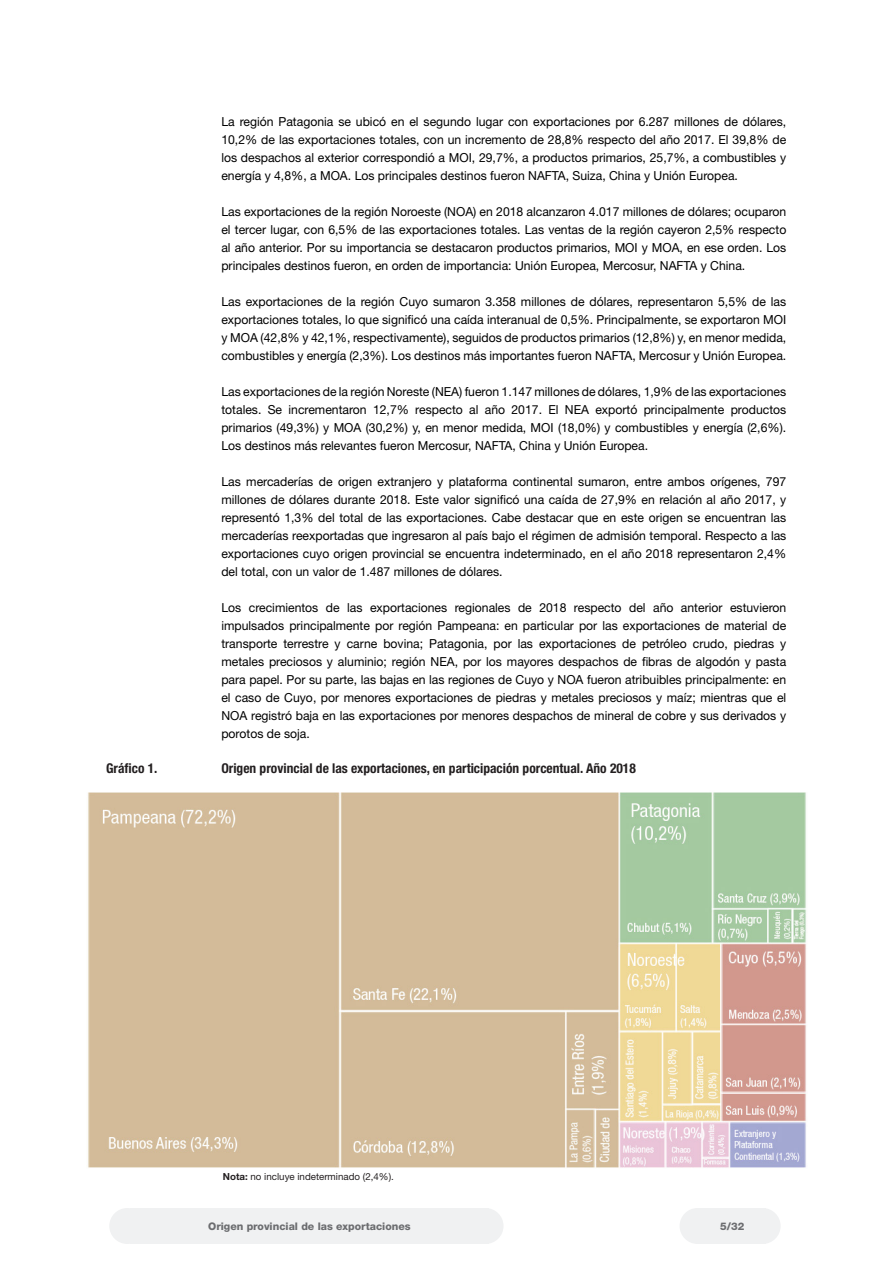
<style>
.page{position:relative;width:893px;height:1263px;background:#fff}
.page>*{position:absolute;margin:0;border:0;box-sizing:border-box;transform-origin:0 0}
.t1{font:700 condensed 13.5px "Helvetica Neue LT Std";color:#231f20}
.t2{font:12.45px/18px "Helvetica Neue LT Std";color:#000;text-align:justify}
.t3{font:800 10.5px "Helvetica Neue LT Std";color:#6c6d70}
._03_nota_y_fuente{font:9.75px "Helvetica Neue LT Std";color:#231f20}
.s1{font-weight:700}
</style>
<div class="page">
<div style="left:680px;top:1208px;width:35px;height:36px;background:#f0f1f2;border-radius:50%"></div>
<div style="left:109px;top:1208px;width:36px;height:36px;background:#f0f1f2;border-radius:50%"></div>
<div style="left:745px;top:1208px;width:36px;height:36px;background:#f0f1f2;border-radius:50%"></div>
<div style="left:468px;top:1208px;width:35px;height:36px;background:#f0f1f2;border-radius:50%"></div>
<div style="left:699px;top:1208px;width:66px;height:36px;background:#f0f1f2"></div>
<div style="left:130px;top:1208px;width:359px;height:36px;background:#f0f1f2"></div>
<img style="left:88px;top:792px;width:719px;height:376px">
<p class="t2" style="left:221px;top:112px;width:566px">La región Patagonia se ubicó en el segundo lugar con exportaciones por 6.287 millones de dólares, 10,2% de las exportaciones totales, con un incremento de 28,8% respecto del año 2017. El 39,8% de los despachos al exterior correspondió a MOI, 29,7%, a productos primarios, 25,7%, a combustibles y energía y 4,8%, a MOA. Los principales destinos fueron NAFTA, Suiza, China y Unión Europea.</p>
<p class="t2" style="left:221px;top:202px;width:566px">Las exportaciones de la región Noroeste (NOA) en 2018 alcanzaron 4.017 millones de dólares; ocuparon el tercer lugar, con 6,5% de las exportaciones totales. Las ventas de la región cayeron 2,5% respecto al año anterior. Por su importancia se destacaron productos primarios, MOI y MOA, en ese orden. Los principales destinos fueron, en orden de importancia: Unión Europea, Mercosur, NAFTA y China.</p>
<p class="t2" style="left:221px;top:292px;width:566px">Las exportaciones de la región Cuyo sumaron 3.358 millones de dólares, representaron 5,5% de las exportaciones totales, lo que significó una caída interanual de 0,5%. Principalmente, se exportaron MOI y MOA (42,8% y 42,1%, respectivamente), seguidos de productos primarios (12,8%) y, en menor medida, combustibles y energía (2,3%). Los destinos más importantes fueron NAFTA, Mercosur y Unión Europea.</p>
<p class="t2" style="left:221px;top:382px;width:566px">Las exportaciones de la región Noreste (NEA) fueron 1.147 millones de dólares, 1,9% de las exportaciones totales. Se incrementaron 12,7% respecto al año 2017. El NEA exportó principalmente productos primarios (49,3%) y MOA (30,2%) y, en menor medida, MOI (18,0%) y combustibles y energía (2,6%).<br>Los destinos más relevantes fueron Mercosur, NAFTA, China y Unión Europea.</p>
<p class="t2" style="left:221px;top:472px;width:566px">Las mercaderías de origen extranjero y plataforma continental sumaron, entre ambos orígenes, 797 millones de dólares durante 2018. Este valor significó una caída de 27,9% en relación al año 2017, y representó 1,3% del total de las exportaciones. Cabe destacar que en este origen se encuentran las mercaderías reexportadas que ingresaron al país bajo el régimen de admisión temporal. Respecto a las exportaciones cuyo origen provincial se encuentra indeterminado, en el año 2018 representaron 2,4% del total, con un valor de 1.487 millones de dólares.</p>
<p class="t2" style="left:221px;top:598px;width:566px">Los crecimientos de las exportaciones regionales de 2018 respecto del año anterior estuvieron impulsados principalmente por región Pampeana: en particular por las exportaciones de material de transporte terrestre y carne bovina; Patagonia, por las exportaciones de petróleo crudo, piedras y metales preciosos y aluminio; región NEA, por los mayores despachos de fibras de algodón y pasta para papel. Por su parte, las bajas en las regiones de Cuyo y NOA fueron atribuibles principalmente: en el caso de Cuyo, por menores exportaciones de piedras y metales preciosos y maíz; mientras que el NOA registró baja en las exportaciones por menores despachos de mineral de cobre y sus derivados y porotos de soja.</p>
<p class="t1" style="left:106px;top:760px;width:53px">Gráfico 1.</p>
<p class="t1" style="left:221px;top:760px;width:416px">Origen provincial de las exportaciones, en participación porcentual. Año 2018</p>
<p class="_03_nota_y_fuente" style="left:223px;top:1171px;width:173px"><span class="s1">Nota:</span> no incluye indeterminado (2,4%).</p>
<p class="t3" style="left:208px;top:1220px;width:204px">Origen provincial de las exportaciones</p>
<p class="t3" style="left:720px;top:1220px;width:26px">5/32</p>
</div>
